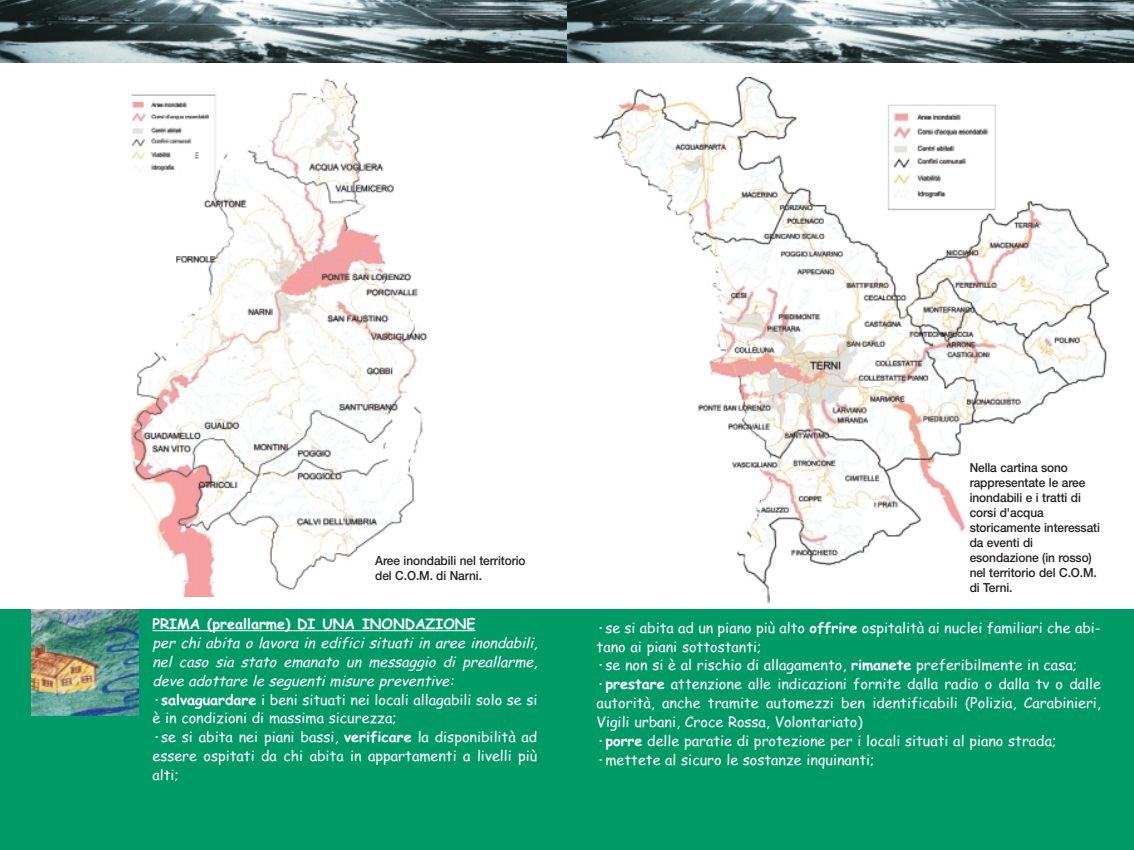
<style>
.page{position:relative;width:1134px;height:850px;background:#fff}
.page>*{position:absolute;margin:0;border:0;box-sizing:border-box;transform-origin:0 0}
.t1{font:14.38px/18.9px "Comic Sans MS";color:#fff}
.t2{font:700 14.38px "Comic Sans MS";color:#fff}
.t3{font:500 12.5px/15px "Helvetica Neue";letter-spacing:-.005em;color:#231f20;scale:.95 1}
.s1{font-style:italic}
.s2{font-weight:700}
</style>
<div class="page">
<div style="left:0;top:609px;width:1134px;height:241px;background:#009a67"></div>
<img style="left:593px;top:78px;width:515px;height:524px">
<hr style="left:152px;top:630px;width:323px;height:1px;background:#fff">
<img style="left:32px;top:609px;width:106px;height:107px">
<img style="left:131px;top:78px;width:297px;height:519px">
<img style="left:0;top:0;width:567px;height:62px">
<svg style="left:567px;top:0;width:567px;height:62px;background:#6c7b7e"></svg>
<p class="t3" style="left:375px;top:554px;width:160px">Aree inondabili nel territorio del C.O.M. di Narni.</p>
<p class="t2" style="left:152px;top:618px;width:325px">PRIMA (preallarme) DI UNA INONDAZIONE</p>
<p class="t1" style="left:152px;top:635px;width:390px"><span class="s1">per chi abita o lavora in edifici situati in aree inondabili, nel caso sia stato emanato un messaggio di preallarme, deve adottare le seguenti misure preventive: </span><span class="s2">·salvaguardare</span> i beni situati nei locali allagabili solo se si è in condizioni di massima sicurezza;<br><span class="s2">·</span>se si abita nei piani bassi, <span class="s2">verificare</span> la disponibilità ad essere ospitati da chi abita in appartamenti a livelli più alti;</p>
<p class="t3" style="left:969px;top:461px;width:139px">Nella cartina sono rappresentate le aree inondabili e i tratti di corsi d'acqua storicamente interessati da eventi di esondazione (in rosso) nel territorio del C.O.M. di Terni.</p>
<p class="t1" style="left:597px;top:620px;width:506px"><span class="s2">·</span>se si abita ad un piano più alto <span class="s2">offrire</span> ospitalità ai nuclei familiari che abi&shy;tano ai piani sottostanti;<br><span class="s2">·</span>se non si è al rischio di allagamento, <span class="s2">rimanete</span> preferibilmente in casa; <span class="s2">·prestare</span> attenzione alle indicazioni fornite dalla radio o dalla tv o dalle autorità, anche tramite automezzi ben identificabili (Polizia, Carabinieri, Vigili urbani, Croce Rossa, Volontariato)<br><span class="s2">·porre</span> delle paratie di protezione per i locali situati al piano strada; <span class="s2">·</span>mettete al sicuro le sostanze inquinanti;</p>
</div>
